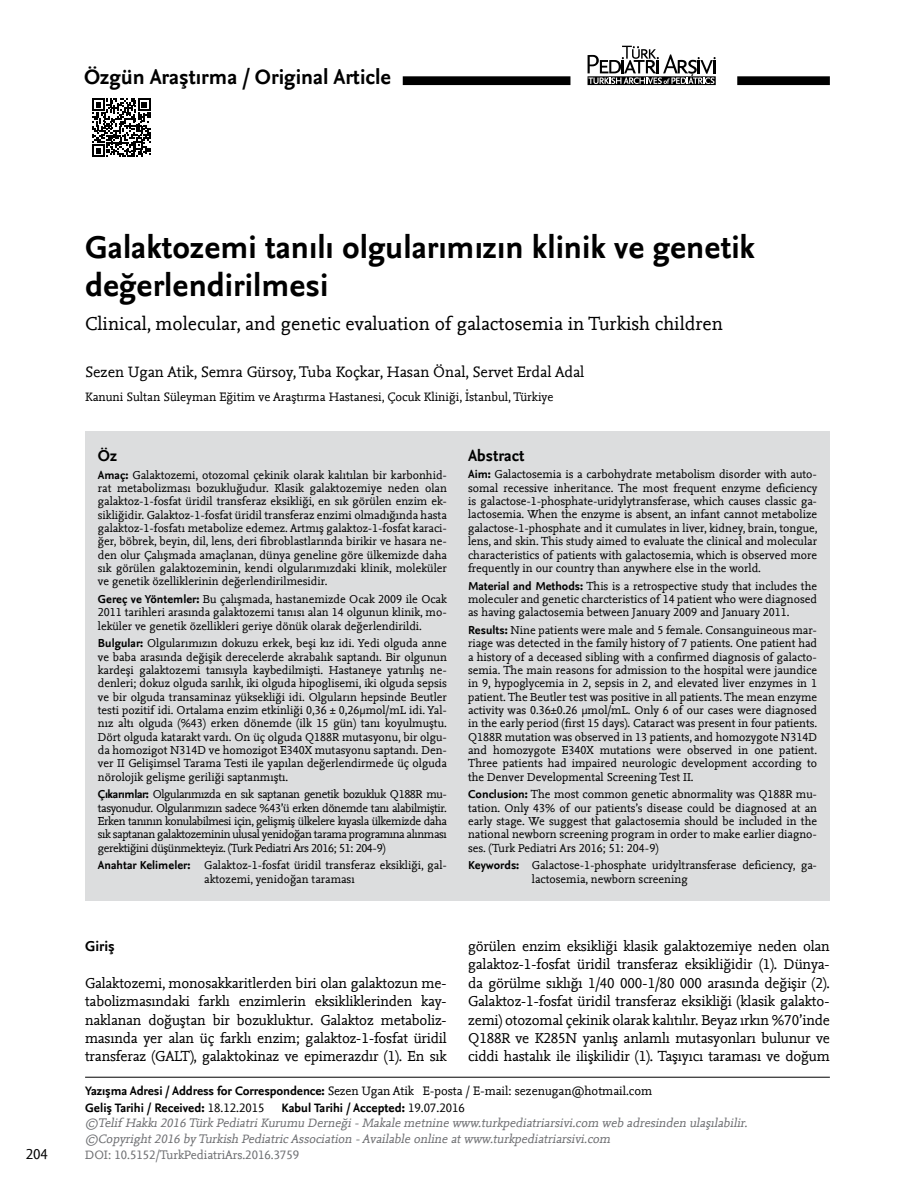
<style>
.page{position:relative;width:915px;height:1191px;background:#fff}
.page>*{position:absolute;margin:0;border:0;box-sizing:border-box;transform-origin:0 0}
.t1{font:700 33px/37.5px "Nexus Sans TF";color:#000}
.t2{font:700 21.75px "Nexus Sans TF";color:#000}
.t3{font:19.5px "Nexus Mix TF";color:#000}
.t4{font:700 16.5px "Nexus Sans TF";color:#000}
.t5{font:15.75px "Nexus Mix TF";color:#000}
.t6{font:15px/18.3px "Nexus Mix TF";letter-spacing:-.01em;color:#000;text-align:justify}
.t7{font:700 15px "Nexus Sans TF";color:#000}
.t8{font:italic 12.75px/15.6px "Nexus Mix TF";color:#6d6e71}
.t9{font:12.75px "Nexus Mix TF";color:#000}
.t10{font:700 12.75px "Nexus Sans TF";color:#000}
.t11{font:12.75px "Nexus Mix TF";color:#6d6e71}
.t12{font:12px/13.4px "Nexus Mix TF";color:#000;text-align:justify}
.s1{font-family:"Nexus Sans TF";font-weight:700}
.s2{font-family:"Nexus Mix TF";font-weight:400}
</style>
<div class="page">
<div style="left:85px;top:432px;width:744px;height:469px;background:#dcddde"></div>
<svg style="left:402px;top:76px;width:168px;height:9px;background:#0a0a0a"></svg>
<svg style="left:737px;top:76px;width:92px;height:9px"></svg>
<svg style="left:587px;top:46px;width:128px;height:39px"></svg>
<svg style="left:92px;top:98px;width:58px;height:59px"></svg>
<hr style="left:85px;top:1077px;width:744px;height:1px;background:#000">
<h2 class="t2" style="left:84px;top:64px;width:308px">Özgün Araştırma / Original Article</h2>
<p class="t6" style="left:26px;top:1144px;width:24px">204</p>
<h1 class="t1" style="left:85px;top:228px;width:671px">Galaktozemi tanılı olgularımızın klinik ve genetik değerlendirilmesi</h1>
<h3 class="t3" style="left:85px;top:311px;width:639px">Clinical, molecular, and genetic evaluation of galactosemia in Turkish children</h3>
<h3 class="t5" style="left:85px;top:362px;width:500px">Sezen Ugan Atik, Semra Gürsoy, Tuba Koçkar, Hasan Önal, Servet Erdal Adal</h3>
<p class="t9" style="left:85px;top:389px;width:469px">Kanuni Sultan Süleyman Eğitim ve Araştırma Hastanesi, Çocuk Kliniği, İstanbul, Türkiye</p>
<h3 class="t4" style="left:98px;top:445px;width:21px">Öz</h3>
<p class="t12" style="left:98px;top:468px;width:350px"><span class="s1">Amaç:</span> Galaktozemi, otozomal çekinik olarak kalıtılan bir karbonhid&shy;rat metabolizması bozukluğudur. Klasik galaktozemiye neden olan galaktoz-1-fosfat üridil transferaz eksikliği, en sık görülen enzim ek&shy;sikliğidir. Galaktoz-1-fosfat üridil transferaz enzimi olmadığında hasta galaktoz-1-fosfatı metabolize edemez. Artmış galaktoz-1-fosfat karaci&shy;ğer, böbrek, beyin, dil, lens, deri fibroblastlarında birikir ve hasara ne&shy;den olur Çalışmada amaçlanan, dünya geneline göre ülkemizde daha sık görülen galaktozeminin, kendi olgularımızdaki klinik, moleküler ve genetik özelliklerinin değerlendirilmesidir.</p>
<p class="t12" style="left:98px;top:592px;width:350px"><span class="s1">Gereç ve Yöntemler:</span> Bu çalışmada, hastanemizde Ocak 2009 ile Ocak 2011 tarihleri arasında galaktozemi tanısı alan 14 olgunun klinik, mo&shy;leküler ve genetik özellikleri geriye dönük olarak değerlendirildi.</p>
<p class="t12" style="left:98px;top:636px;width:350px"><span class="s1">Bulgular:</span> Olgularımızın dokuzu erkek, beşi kız idi. Yedi olguda anne ve baba arasında değişik derecelerde akrabalık saptandı. Bir olgunun kardeşi galaktozemi tanısıyla kaybedilmişti. Hastaneye yatırılış ne&shy;denleri; dokuz olguda sarılık, iki olguda hipoglisemi, iki olguda sepsis ve bir olguda transaminaz yüksekliği idi. Olguların hepsinde Beutler testi pozitif idi. Ortalama enzim etkinliği 0,36 ± 0,26µmol/mL idi. Yal&shy;nız altı olguda (%43) erken dönemde (ilk 15 gün) tanı koyulmuştu.<br>Dört olguda katarakt vardı. On üç olguda Q188R mutasyonu, bir olgu&shy;da homozigot N314D ve homozigot E340X mutasyonu saptandı. Den&shy;ver II Gelişimsel Tarama Testi ile yapılan değerlendirmede üç olguda nörolojik gelişme geriliği saptanmıştı.</p>
<p class="t12" style="left:98px;top:787px;width:350px"><span class="s1">Çıkarımlar:</span> Olgularımızda en sık saptanan genetik bozukluk Q188R mu&shy;tasyonudur. Olgularımızın sadece %43’ü erken dönemde tanı alabilmiştir.<br>Erken tanının konulabilmesi için, gelişmiş ülkelere kıyasla ülkemizde daha sık saptanan galaktozeminin ulusal yenidoğan tarama programına alınması gerektiğini düşünmekteyiz. (Turk Pediatri Ars 2016; 51: 204-9)</p>
<p class="t12" style="left:204px;top:858px;width:244px;text-indent:-106px"><span class="s1">Anahtar Kelimeler:</span> Galaktoz-1-fosfat üridil transferaz eksikliği, gal&shy;aktozemi, yenidoğan taraması</p>
<h3 class="t4" style="left:468px;top:445px;width:58px">Abstract</h3>
<p class="t12" style="left:468px;top:468px;width:351px"><span class="s1">Aim:</span> Galactosemia is a carbohydrate metabolism disorder with auto&shy;somal recessive inheritance. The most frequent enzyme deficiency is galactose-1-phosphate-uridylytransferase, which causes classic ga&shy;lactosemia. When the enzyme is absent, an infant cannot metabolize galactose-1-phosphate and it cumulates in liver, kidney, brain, tongue, lens, and skin. This study aimed to evaluate the clinical and molecular characteristics of patients with galactosemia, which is observed more frequently in our country than anywhere else in the world.</p>
<p class="t12" style="left:468px;top:579px;width:350px"><span class="s1">Material and Methods:</span> This is a retrospective study that includes the moleculer and genetic charcteristics of 14 patient who were diagnosed as having galactosemia between January 2009 and January 2011.</p>
<p class="t12" style="left:468px;top:623px;width:350px"><span class="s1">Results:</span> Nine patients were male and 5 female. Consanguineous mar&shy;riage was detected in the family history of 7 patients. One patient had a history of a deceased sibling with a confirmed diagnosis of galacto&shy;semia. The main reasons for admission to the hospital were jaundice in 9, hypoglycemia in 2, sepsis in 2, and elevated liver enzymes in 1 patient. The Beutler test was positive in all patients. The mean enzyme activity was 0.36±0.26 µmol/mL. Only 6 of our cases were diagnosed in the early period (first 15 days). Cataract was present in four patients.<br>Q188R mutation was observed in 13 patients, and homozygote N314D and homozygote E340X mutations were observed in one patient.<br>Three patients had impaired neurologic development according to the Denver Developmental Screening Test II.</p>
<p class="t12" style="left:468px;top:787px;width:350px"><span class="s1">Conclusion:</span> The most common genetic abnormality was Q188R mu&shy;tation. Only 43% of our patients’s disease could be diagnosed at an early stage. We suggest that galactosemia should be included in the national newborn screening program in order to make earlier diagno&shy;ses. (Turk Pediatri Ars 2016; 51: 204-9)</p>
<p class="t12" style="left:531px;top:858px;width:286px;text-indent:-64px"><span class="s1">Keywords:</span> Galactose-1-phosphate uridyltransferase deficiency, ga&shy;lactosemia, newborn screening</p>
<p class="t7" style="left:85px;top:937px;width:31px">Giriş</p>
<p class="t6" style="left:85px;top:973px;width:363px">Galaktozemi, monosakkaritlerden biri olan galaktozun me&shy;tabolizmasındaki farklı enzimlerin eksikliklerinden kay&shy;naklanan doğuştan bir bozukluktur. Galaktoz metaboliz&shy;masında yer alan üç farklı enzim; galaktoz-1-fosfat üridil transferaz (GALT), galaktokinaz ve epimerazdır (1). En sık</p>
<p class="t6" style="left:468px;top:937px;width:363px">görülen enzim eksikliği klasik galaktozemiye neden olan galaktoz-1-fosfat üridil transferaz eksikliğidir (1). Dünya&shy;da görülme sıklığı 1/40 000-1/80 000 arasında değişir (2).<br>Galaktoz-1-fosfat üridil transferaz eksikliği (klasik galakto&shy;zemi) otozomal çekinik olarak kalıtılır. Beyaz ırkın %70’inde Q188R ve K285N yanlış anlamlı mutasyonları bulunur ve ciddi hastalık ile ilişkilidir (1). Taşıyıcı taraması ve doğum</p>
<p class="t9" style="left:85px;top:1082px;width:568px"><span class="s1">Yazışma Adresi / Address for Correspondence:</span> Sezen Ugan Atik E-posta / E-mail: sezenugan@hotmail.com</p>
<p class="t10" style="left:85px;top:1099px;width:181px">Geliş Tarihi / Received: <span class="s2">18.12.2015</span></p>
<p class="t10" style="left:281px;top:1099px;width:185px">Kabul Tarihi / Accepted: <span class="s2">19.07.2016</span></p>
<p class="t8" style="left:85px;top:1115px;width:666px">©Telif Hakkı2016 Türk PediatriKurumu Derneği-Makale metnine www.turkpediatriarsivi.com web adresinden ulaşılabilir. ©Copyright2016 by Turkish Pediatric Association -Available online atwww.turkpediatriarsivi.com</p>
<p class="t11" style="left:85px;top:1146px;width:215px">DOI: 10.5152/TurkPediatriArs.2016.3759</p>
</div>
